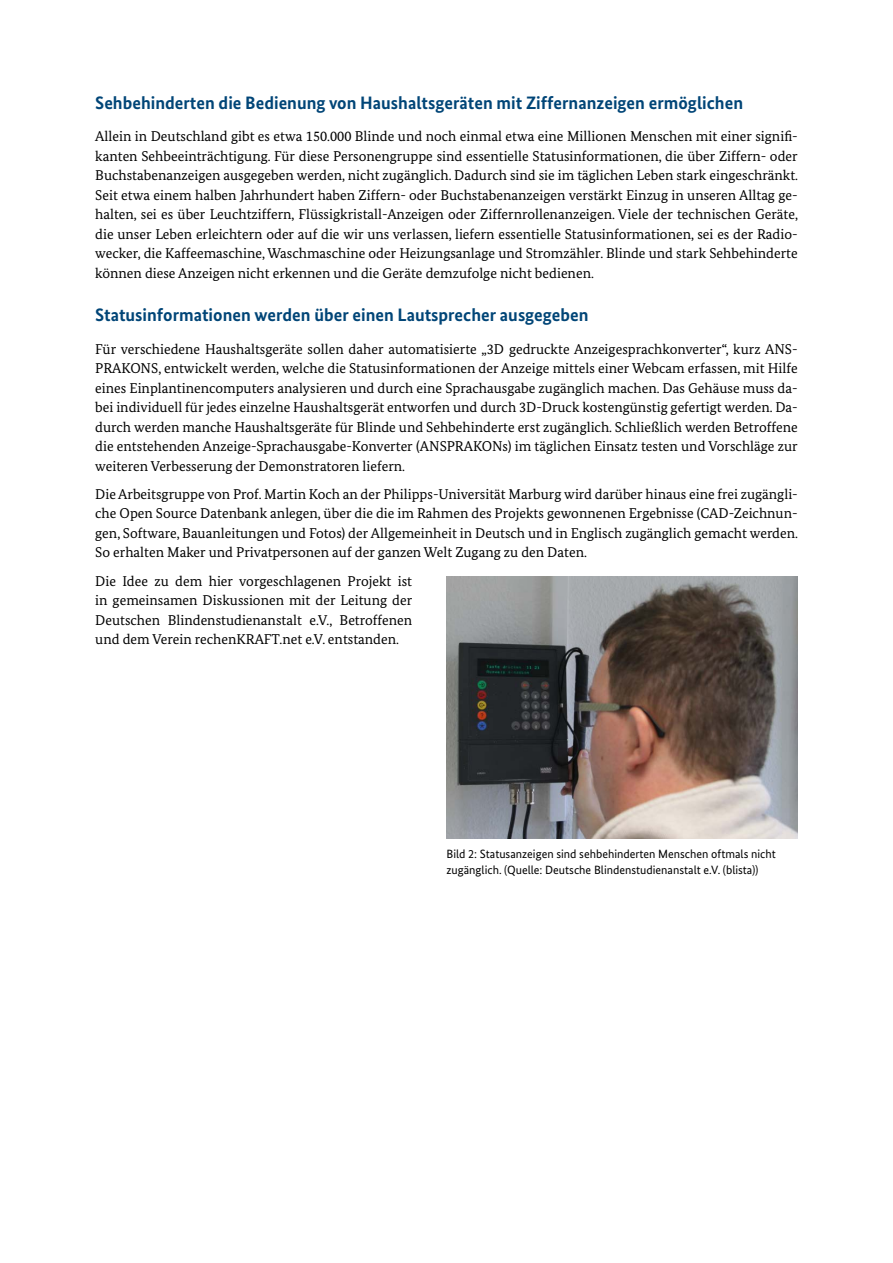
<style>
.page{position:relative;width:893px;height:1263px;background:#fff}
.page>*{position:absolute;margin:0;border:0;box-sizing:border-box;transform-origin:0 0}
.t1{font:700 18px "Bundes Sans";color:#004577}
.t2{font:14.25px/19.5px "Bundes Serif";color:#000;text-align:justify}
.t3{font:12px/15.8px "Bundes Sans";color:#000}
</style>
<div class="page">
<img style="left:446px;top:577px;width:352px;height:261px">
<h3 class="t1" style="left:95px;top:92px;width:649px">Sehbehinderten die Bedienung von Haushaltsgeräten mit Ziffernanzeigen ermöglichen</h3>
<p class="t2" style="left:95px;top:127px;width:704px">Allein in Deutschland gibt es etwa 150.000 Blinde und noch einmal etwa eine Millionen Menschen mit einer signifi&shy;kanten Sehbeeinträchtigung. Für diese Personengruppe sind essentielle Statusinformationen, die über Ziffern- oder Buchstabenanzeigen ausgegeben werden, nicht zugänglich. Dadurch sind sie im täglichen Leben stark eingeschränkt.<br>Seit etwa einem halben Jahrhundert haben Ziffern- oder Buchstabenanzeigen verstärkt Einzug in unseren Alltag ge&shy;halten, sei es über Leuchtziffern, Flüssigkristall-Anzeigen oder Ziffernrollenanzeigen. Viele der technischen Geräte, die unser Leben erleichtern oder auf die wir uns verlassen, liefern essentielle Statusinformationen, sei es der Radio&shy;wecker, die Kaffeemaschine, Waschmaschine oder Heizungsanlage und Stromzähler. Blinde und stark Sehbehinderte können diese Anzeigen nicht erkennen und die Geräte demzufolge nicht bedienen.</p>
<h3 class="t1" style="left:95px;top:304px;width:495px">Statusinformationen werden über einen Lautsprecher ausgegeben</h3>
<p class="t2" style="left:95px;top:339px;width:704px">Für verschiedene Haushaltsgeräte sollen daher automatisierte „3D gedruckte Anzeigesprachkonverter“, kurz ANS-PRAKONS, entwickelt werden, welche die Statusinformationen der Anzeige mittels einer Webcam erfassen, mit Hilfe eines Einplantinencomputers analysieren und durch eine Sprachausgabe zugänglich machen. Das Gehäuse muss da&shy;bei individuell für jedes einzelne Haushaltsgerät entworfen und durch 3D-Druck kostengünstig gefertigt werden. Da&shy;durch werden manche Haushaltsgeräte für Blinde und Sehbehinderte erst zugänglich. Schließlich werden Betroffene die entstehenden Anzeige-Sprachausgabe-Konverter (ANSPRAKONs) im täglichen Einsatz testen und Vorschläge zur weiteren Verbesserung der Demonstratoren liefern.</p>
<p class="t2" style="left:95px;top:484px;width:704px">Die Arbeitsgruppe von Prof. Martin Koch an der Philipps-Universität Marburg wird darüber hinaus eine frei zugängli&shy;che Open Source Datenbank anlegen, über die die im Rahmen des Projekts gewonnenen Ergebnisse (CAD-Zeichnun&shy;gen, Software, Bauanleitungen und Fotos) der Allgemeinheit in Deutsch und in Englisch zugänglich gemacht werden.<br>So erhalten Maker und Privatpersonen auf der ganzen Welt Zugang zu den Daten.</p>
<p class="t2" style="left:95px;top:571px;width:318px">Die Idee zu dem hier vorgeschlagenen Projekt ist in gemeinsamen Diskussionen mit der Leitung der Deutschen Blindenstudienanstalt e.V., Betroffenen und dem Verein rechenKRAFT.net e.V. entstanden.</p>
<p class="t3" style="left:446px;top:846px;width:331px">Bild 2: Statusanzeigen sind sehbehinderten Menschen oftmals nicht zugänglich. (Quelle: Deutsche Blindenstudienanstalt e.V. (blista))</p>
</div>
